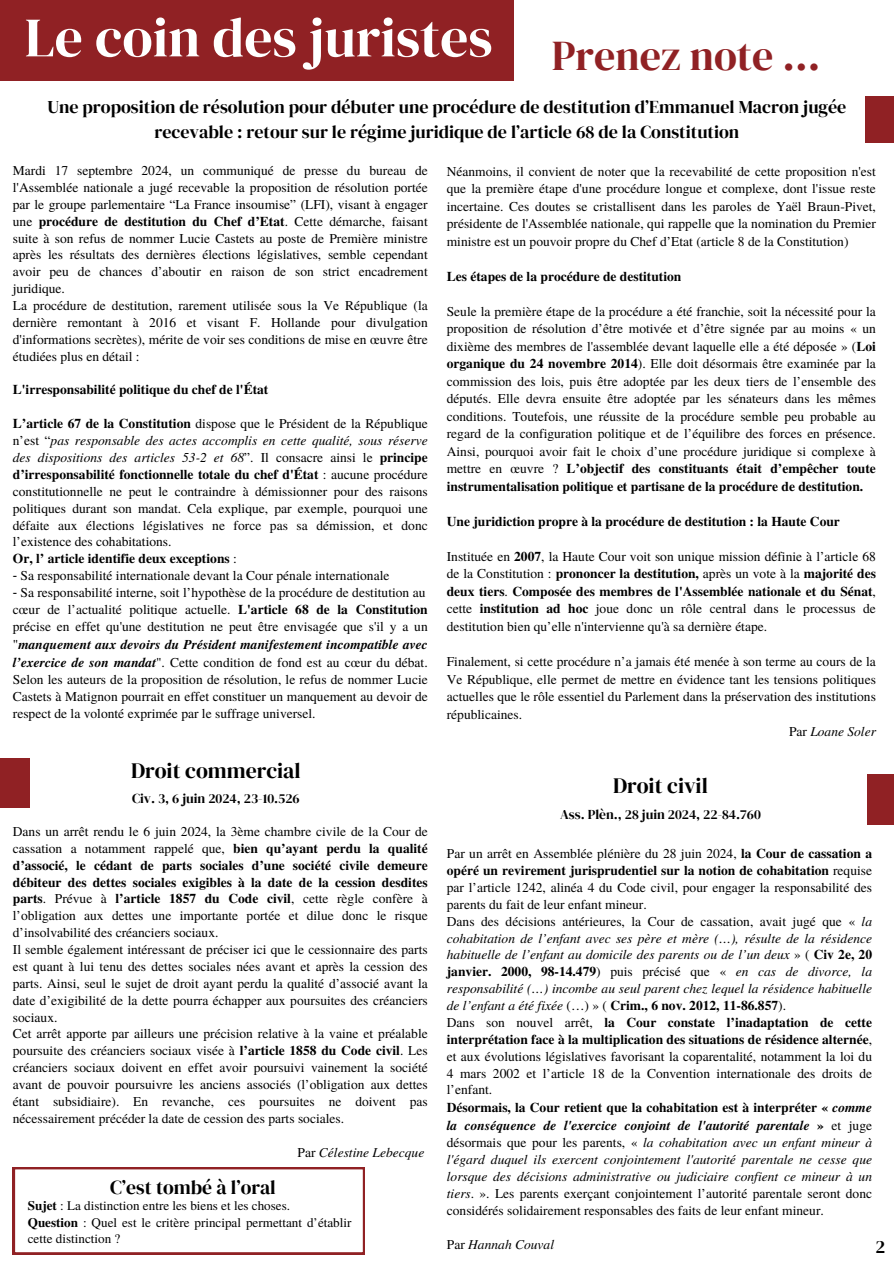
<style>
.page{position:relative;width:894px;height:1264px;background:#fff}
.page>*{position:absolute;margin:0;border:0;box-sizing:border-box;transform-origin:0 0}
.t1{font:55.5px "DM Serif Display";color:#fff}
.t2{font:42px "DM Serif Display";color:#902124}
.t3{font:21.75px "DM Serif Display";color:#000}
.t4{font:19.65px "DM Serif Display";color:#000}
.t5{font:18.3px "DM Serif Display";color:#000}
.t6{font:18px/24.8px "DM Serif Display";color:#000;text-align:center}
.t7{font:13.5px/16.8px "Te X Gyre Termes";color:#000;text-align:justify}
.t8{font:italic 13.5px/17.1px "Te X Gyre Termes";color:#000;text-align:justify}
.t9{font:700 13.5px "Te X Gyre Termes";color:#000}
.t10{font:13.5px "DM Serif Display";color:#000}
.t11{font:13.05px/16.6px "Te X Gyre Termes";color:#000}
.s1{font-weight:700}
.s2{font-style:italic}
.s3{font-weight:400}
.s4{font-family:"Noto Sans"}
.s5{font-weight:700;font-style:italic}
.s6{font-style:normal}
.s7{font-weight:700;font-style:normal}
</style>
<div class="page">
<div style="left:0;top:0;width:514px;height:80px;background:#902124"></div>
<div style="left:865px;top:97px;width:28px;height:46px;background:#902124"></div>
<div style="left:867px;top:774px;width:26px;height:51px;background:#902124"></div>
<div style="left:0;top:758px;width:30px;height:50px;background:#902124"></div>
<svg style="left:13px;top:1167px;width:352px;height:87px"></svg>
<p class="t1" style="left:25px;top:-1px;width:469px">Le coin des juristes</p>
<p class="t2" style="left:551px;top:26px;width:270px">Prenez note ...</p>
<p class="t6" style="left:47px;top:94px;width:800px">Une proposition de résolution pour débuter une procédure de destitution d’Emmanuel Macron jugée recevable : retour sur le régime juridique de l’article 68 de la Constitution</p>
<p class="t7" style="left:13px;top:161px;width:416px">Mardi 17 septembre 2024, un communiqué de presse du bureau de l'Assemblée nationale a jugé recevable la proposition de résolution portée par le groupe parlementaire “La France insoumise” (LFI), visant à engager une <span class="s1">procédure de destitution du Chef d’Etat</span>. Cette démarche, faisant suite à son refus de nommer Lucie Castets au poste de Première ministre après les résultats des dernières élections législatives, semble cependant avoir peu de chances d’aboutir en raison de son strict encadrement juridique.</p>
<p class="t7" style="left:13px;top:296px;width:416px">La procédure de destitution, rarement utilisée sous la Ve République (la dernière remontant à 2016 et visant F. Hollande pour divulgation d'informations secrètes), mérite de voir ses conditions de mise en œuvre être étudiées plus en détail :</p>
<h3 class="t9" style="left:13px;top:379px;width:257px">L'irresponsabilité politique du chef de l'État</h3>
<p class="t7" style="left:13px;top:414px;width:416px"><span class="s1">L’article 67 de la Constitution</span> dispose que le Président de la République n’est “<span class="s2">pas responsable des actes accomplis en cette qualité, sous réserve des dispositions des articles 53-2 et 68</span>”. Il consacre ainsi le <span class="s1">principe d’irresponsabilité fonctionnelle totale du chef d'État</span> : aucune procédure constitutionnelle ne peut le contraindre à démissionner pour des raisons politiques durant son mandat. Cela explique, par exemple, pourquoi une défaite aux élections législatives ne force pas sa démission, et donc l’existence des cohabitations.</p>
<p class="t9" style="left:13px;top:548px;width:225px">Or, l’ article identifie deux exceptions <span class="s3">:</span></p>
<p class="t7" style="left:13px;top:566px;width:378px"><span class="s4">⁃</span> Sa responsabilité internationale devant la Cour pénale internationale</p>
<p class="t7" style="left:13px;top:583px;width:414px"><span class="s4">⁃</span> Sa responsabilité interne, soit l’hypothèse de la procédure de destitution au</p>
<p class="t7" style="left:13px;top:600px;width:416px;line-height:17.2px">cœur de l’actualité politique actuelle. <span class="s1">L'article 68 de la Constitution </span>précise en effet qu'une destitution ne peut être envisagée que s'il y a un "<span class="s5">manquement aux devoirs du Président manifestement incompatible avec l’exercice de son mandat</span>". Cette condition de fond est au cœur du débat.<br>Selon les auteurs de la proposition de résolution, le refus de nommer Lucie Castets à Matignon pourrait en effet constituer un manquement au devoir de respect de la volonté exprimée par le suffrage universel.</p>
<h1 class="t3" style="left:131px;top:755px;width:171px">Droit commercial</h1>
<h2 class="t10" style="left:132px;top:789px;width:169px">Civ. 3, 6 juin 2024, 23-10.526</h2>
<p class="t7" style="left:13px;top:822px;width:416px">Dans un arrêt rendu le 6 juin 2024, la 3ème chambre civile de la Cour de cassation a notamment rappelé que, <span class="s1">bien qu’ayant perdu la qualité d’associé, le cédant de parts sociales d’une société civile demeure débiteur des dettes sociales exigibles à la date de la cession desdites parts</span>. Prévue à <span class="s1">l’article 1857 du Code civil</span>, cette règle confère à l’obligation aux dettes une importante portée et dilue donc le risque d’insolvabilité des créanciers sociaux.</p>
<p class="t7" style="left:13px;top:940px;width:416px">Il semble également intéressant de préciser ici que le cessionnaire des parts est quant à lui tenu des dettes sociales nées avant et après la cession des parts. Ainsi, seul le sujet de droit ayant perdu la qualité d’associé avant la date d’exigibilité de la dette pourra échapper aux poursuites des créanciers sociaux.</p>
<p class="t7" style="left:13px;top:1024px;width:416px">Cet arrêt apporte par ailleurs une précision relative à la vaine et préalable poursuite des créanciers sociaux visée à <span class="s1">l’article 1858 du Code civil</span>. Les créanciers sociaux doivent en effet avoir poursuivi vainement la société avant de pouvoir poursuivre les anciens associés (l’obligation aux dettes étant subsidiaire). En revanche, ces poursuites ne doivent pas nécessairement précéder la date de cession des parts sociales.</p>
<p class="t8" style="left:297px;top:1142px;width:128px"><span class="s6">Par</span> Célestine Lebecque</p>
<p class="t4" style="left:110px;top:1173px;width:167px">C’est tombé à l’oral</p>
<p class="t11" style="left:28px;top:1196px;width:264px"><span class="s1">Sujet</span> : La distinction entre les biens et les choses.</p>
<p class="t11" style="left:28px;top:1213px;width:325px"><span class="s1">Question</span> : Quel est le critère principal permettant d’établir cette distinction ?</p>
<h3 class="t7" style="left:446px;top:162px;width:430px;line-height:17.5px">Néanmoins, il convient de noter que la recevabilité de cette proposition n'est que la première étape d'une procédure longue et complexe, dont l'issue reste incertaine. Ces doutes se cristallisent dans les paroles de Yaël Braun-Pivet, présidente de l'Assemblée nationale, qui rappelle que la nomination du Premier ministre est un pouvoir propre du Chef d’Etat (article 8 de la Constitution)</h3>
<p class="t9" style="left:446px;top:266px;width:236px">Les étapes de la procédure de destitution</p>
<p class="t7" style="left:446px;top:302px;width:430px;line-height:17.5px">Seule la première étape de la procédure a été franchie, soit la nécessité pour la proposition de résolution d’être motivée et d’être signée par au moins « un dixième des membres de l'assemblée devant laquelle elle a été déposée » (<span class="s1">Loi organique du 24 novembre 2014</span>). Elle doit désormais être examinée par la commission des lois, puis être adoptée par les deux tiers de l’ensemble des députés. Elle devra ensuite être adoptée par les sénateurs dans les mêmes conditions. Toutefois, une réussite de la procédure semble peu probable au regard de la configuration politique et de l’équilibre des forces en présence.<br>Ainsi, pourquoi avoir fait le choix d’une procédure juridique si complexe à mettre en œuvre ? <span class="s1">L’objectif des constituants était d’empêcher toute instrumentalisation politique et partisane de la procédure de destitution.</span></p>
<h3 class="t9" style="left:446px;top:511px;width:394px">Une juridiction propre à la procédure de destitution : la Haute Cour</h3>
<p class="t7" style="left:446px;top:547px;width:430px;line-height:17.5px">Instituée en <span class="s1">2007</span>, la Haute Cour voit son unique mission définie à l’article 68 de la Constitution : <span class="s1">prononcer la destitution,</span> après un vote à la <span class="s1">majorité des deux tiers</span>. <span class="s1">Composée des membres de l'Assemblée nationale et du Sénat</span>, cette <span class="s1">institution ad hoc</span> joue donc un rôle central dans le processus de destitution bien qu’elle n'intervienne qu'à sa dernière étape.</p>
<p class="t7" style="left:446px;top:652px;width:430px;line-height:17.5px">Finalement, si cette procédure n’a jamais été menée à son terme au cours de la Ve République, elle permet de mettre en évidence tant les tensions politiques actuelles que le rôle essentiel du Parlement dans la préservation des institutions républicaines.</p>
<p class="t8" style="left:788px;top:722px;width:88px"><span class="s6">Par</span> Loane Soler</p>
<h4 class="t3" style="left:613px;top:771px;width:96px">Droit civil</h4>
<p class="t10" style="left:560px;top:804px;width:202px">Ass. Plèn., 28 juin 2024, 22-84.760</p>
<p class="t7" style="left:446px;top:844px;width:426px">Par un arrêt en Assemblée plénière du 28 juin 2024, <span class="s1">la Cour de cassation a opéré un revirement jurisprudentiel sur la notion de cohabitation</span> requise par l’article 1242, alinéa 4 du Code civil, pour engager la responsabilité des parents du fait de leur enfant mineur.</p>
<h5 class="t8" style="left:446px;top:911px;width:426px"><span class="s6">Dans des décisions antérieures, la Cour de cassation, avait jugé que «</span> la cohabitation de l’enfant avec ses père et mère (…), résulte de la résidence habituelle de l’enfant au domicile des parents ou de l’un deux <span class="s6">» (</span> <span class="s7">Civ 2e, 20 janvier. 2000, 98-14.479</span><span class="s6">) puis précisé que «</span> en cas de divorce, la responsabilité (…) incombe au seul parent chez lequel la résidence habituelle de l’enfant a été fixée <span class="s6">(…) » (</span> <span class="s7">Crim., 6 nov. 2012, 11-86.857</span><span class="s6">).</span></h5>
<p class="t7" style="left:446px;top:1013px;width:426px">Dans son nouvel arrêt, <span class="s1">la Cour constate l’inadaptation de cette interprétation face à la multiplication des situations de résidence alternée</span>, et aux évolutions législatives favorisant la coparentalité, notamment la loi du 4 mars 2002 et l’article 18 de la Convention internationale des droits de l’enfant.</p>
<h5 class="t8" style="left:446px;top:1098px;width:426px"><span class="s7">Désormais, la Cour retient que la cohabitation est à interpréter «</span> <span class="s1">comme la conséquence de l'exercice conjoint de l'autorité parentale</span> <span class="s7">»</span> <span class="s6">et juge désormais que pour les parents, «</span> la cohabitation avec un enfant mineur à l'égard duquel ils exercent conjointement l'autorité parentale ne cesse que lorsque des décisions administrative ou judiciaire confient ce mineur à un tiers<span class="s6">. ». Les parents exerçant conjointement l’autorité parentale seront donc considérés solidairement responsables des faits de leur enfant mineur.</span></h5>
<p class="t8" style="left:446px;top:1234px;width:109px"><span class="s6">Par</span> Hannah Couval</p>
<h5 class="t5" style="left:875px;top:1234px;width:11px">2</h5>
</div>
